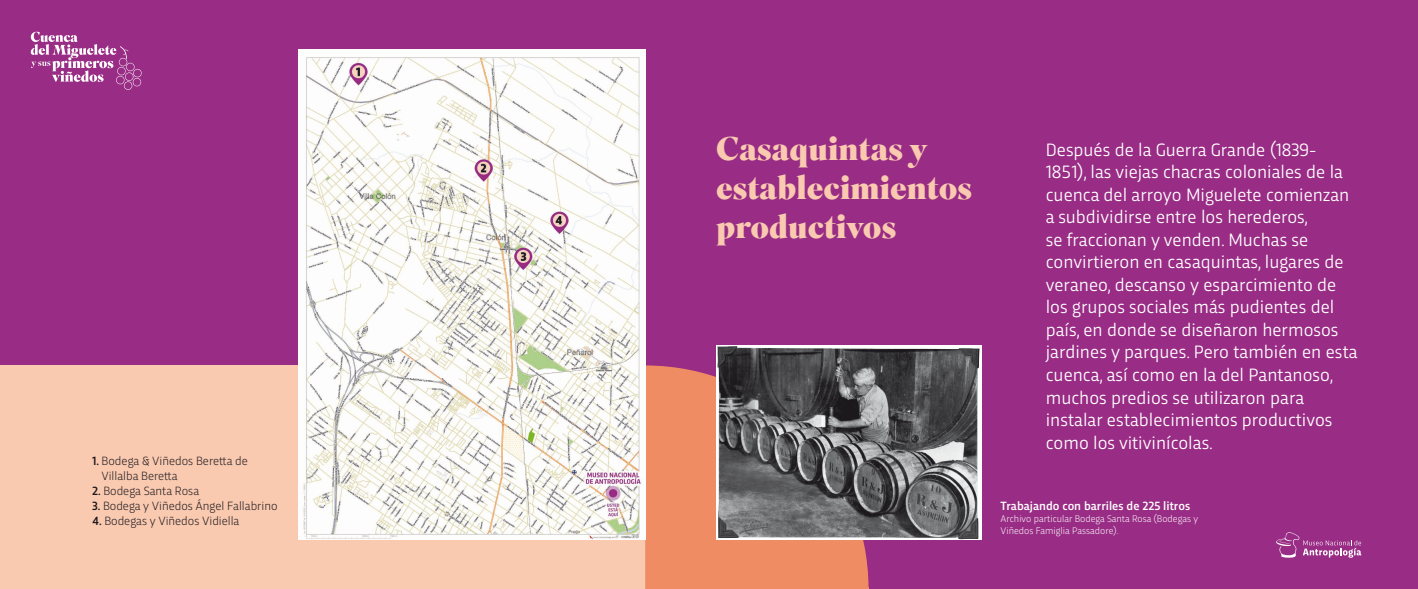
<style>
.page{position:relative;width:1418px;height:589px;background:#fff}
.page>*{position:absolute;margin:0;border:0;box-sizing:border-box;transform-origin:0 0}
.t1{font:900 32.5px/39px "Superior Title";color:#f9c9b0}
.t2{font:18.75px/22.5px "Trasandina";color:#fff}
.t3{font:300 12.5px/15px "Trasandina";color:#1a171c}
.t4{font:500 12.5px "Trasandina";color:#fff}
.t5{font:300 10px/12px "Trasandina";color:#fff}
.s1{font-weight:500}
</style>
<div class="page">
<div style="left:0;top:0;width:1417px;height:588px;background:#992c85"></div>
<div style="left:0;top:365px;width:645px;height:223px;background:#f9c9b0"></div>
<svg style="left:1276px;top:532px;width:85px;height:26px"></svg>
<svg style="left:31px;top:32px;width:111px;height:58px"></svg>
<div style="left:645px;top:365px;width:223px;height:223px;background:#f08c63"></div>
<img style="left:716px;top:345px;width:265px;height:194px">
<img style="left:299px;top:49px;width:346px;height:490px">
<p class="t3" style="left:101px;top:452px;width:148px;text-indent:-9px"><span class="s1">1.</span> Bodega &amp; Viñedos Beretta de<br>Villalba Beretta</p>
<p class="t3" style="left:92px;top:482px;width:109px"><span class="s1">2.</span> Bodega Santa Rosa</p>
<p class="t3" style="left:92px;top:497px;width:187px"><span class="s1">3.</span> Bodega y Viñedos Ángel Fallabrino</p>
<p class="t3" style="left:92px;top:512px;width:149px"><span class="s1">4.</span> Bodegas y Viñedos Vidiella</p>
<h1 class="t1" style="left:716px;top:131px;width:257px">Casaquintas y establecimientos productivos</h1>
<p class="t2" style="left:1045px;top:137px;width:313px">Después de la Guerra Grande (1839- 1851), las viejas chacras coloniales de la cuenca del arroyo Miguelete comienzan a subdividirse entre los herederos,<br>se fraccionan y venden. Muchas se convirtieron en casaquintas, lugares de veraneo, descanso y esparcimiento de los grupos sociales más pudientes del país, en donde se diseñaron hermosos jardines y parques. Pero también en esta cuenca, así como en la del Pantanoso, muchos predios se utilizaron para instalar establecimientos productivos como los vitivinícolas.</p>
<p class="t4" style="left:1000px;top:496px;width:191px">Trabajando con barriles de 225 litros</p>
<p class="t5" style="left:1000px;top:511px;width:199px">Archivo particular Bodega Santa Rosa (Bodegas y<br>Viñedos Famiglia Passadore).</p>
</div>
